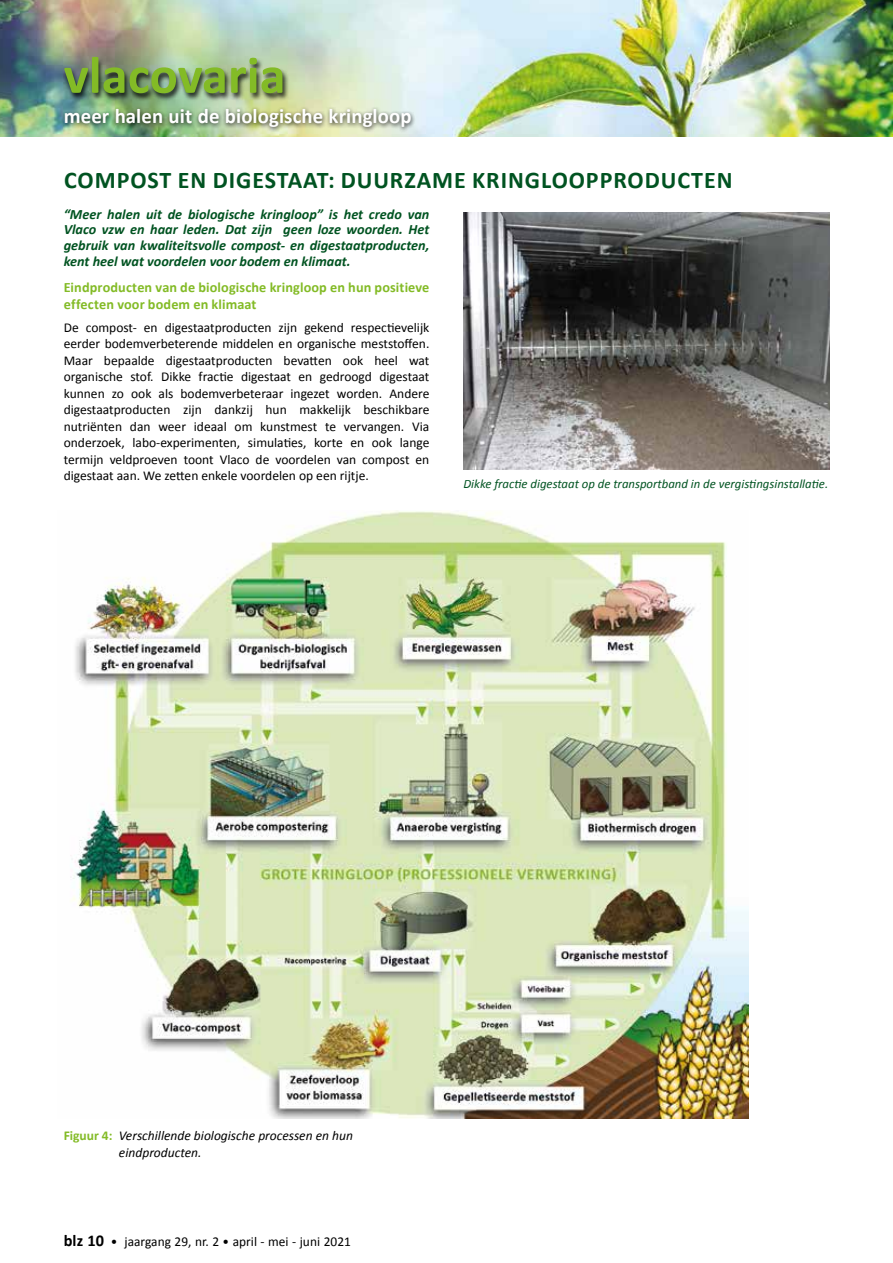
<style>
.page{position:relative;width:893px;height:1263px;background:#fff}
.page>*{position:absolute;margin:0;border:0;box-sizing:border-box;transform-origin:0 0}
.t1{font:700 52.8px "Calibri";color:#83bb26}
.t2{font:700 24px "Calibri";letter-spacing:.04em;color:#005321}
.t3{font:700 21px "Calibri";letter-spacing:.005em;color:#fff}
.t4{font:italic 700 14.25px/15.8px "Calibri";color:#005321;text-align:justify}
.t5{font:700 14.25px/17.1px "Calibri";letter-spacing:.01em;color:#83bb26}
.t6{font:13.5px/16.5px "Calibri";color:#000;text-align:justify}
.t7{font:italic 13.5px/16.5px "Calibri";color:#000}
.t8{font:italic 12.75px "Calibri";color:#005321}
.s1{font-weight:700;font-style:normal;color:#83bb26}
.s2{font-weight:700;font-size:16.5px}
</style>
<div class="page">
<img style="left:71px;top:510px;width:677px;height:608px">
<img style="left:464px;top:213px;width:365px;height:257px">
<img style="left:0;top:0;width:893px;height:136px">
<div style="left:62px;top:57px;width:227px;height:45px;background:#000;opacity:.75"></div>
<div style="left:61px;top:106px;width:355px;height:27px;background:#000;opacity:.75"></div>
<h1 class="t1" style="left:64px;top:38px;width:223px">vlacovaria</h1>
<h3 class="t3" style="left:64px;top:101px;width:349px">meer halen uit de biologische kringloop</h3>
<h2 class="t2" style="left:64px;top:163px;width:670px">COMPOST EN DIGESTAAT: DUURZAME KRINGLOOPPRODUCTEN</h2>
<p class="t4" style="left:64px;top:206px;width:367px">“Meer halen uit de biologische kringloop” is het credo van Vlaco vzw en haar leden. Dat zijn geen loze woorden. Het gebruik van kwaliteitsvolle compost- en digestaatproducten, kent heel wat voordelen voor bodem en klimaat.</p>
<p class="t5" style="left:64px;top:278px;width:367px">Eindproducten van de biologische kringloop en hun positieve effecten voor bodem en klimaat</p>
<p class="t6" style="left:64px;top:318px;width:367px">De compost- en digestaatproducten zijn gekend respectievelijk eerder bodemverbeterende middelen en organische meststoffen.<br>Maar bepaalde digestaatproducten bevatten ook heel wat organische stof. Dikke fractie digestaat en gedroogd digestaat kunnen zo ook als bodemverbeteraar ingezet worden. Andere digestaatproducten zijn dankzij hun makkelijk beschikbare nutriënten dan weer ideaal om kunstmest te vervangen. Via onderzoek, labo-experimenten, simulaties, korte en ook lange termijn veldproeven toont Vlaco de voordelen van compost en digestaat aan. We zetten enkele voordelen op een rijtje.</p>
<p class="t8" style="left:463px;top:475px;width:366px">Dikke fractie digestaat op de transportband in de vergistingsinstallatie.</p>
<p class="t7" style="left:119px;top:1127px;width:236px;text-indent:-55px"><span class="s1">Figuur 4:</span> Verschillende biologische processen en hun eindproducten.</p>
<p class="t6" style="left:64px;top:1233px;width:289px"><span class="s2">blz 10</span> • jaargang 29, nr. 2 • april - mei - juni 2021</p>
</div>
